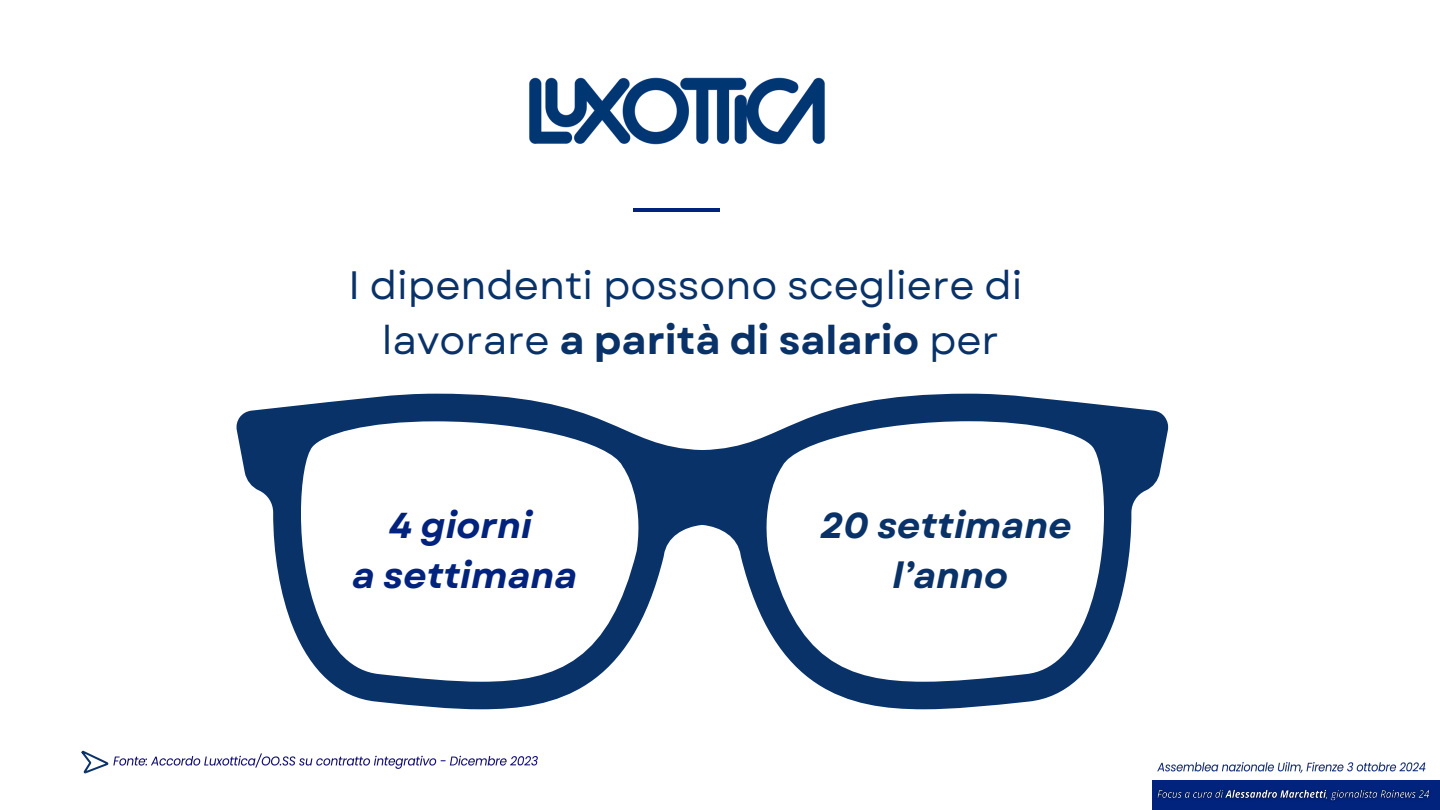
<style>
.page{position:relative;width:1440px;height:810px;background:#fff}
.page>*{position:absolute;margin:0;border:0;box-sizing:border-box;transform-origin:0 0}
.t1{font:39.6px/54.8px "Garet";color:#093269;text-align:center}
.t2{font:italic 700 36px/50.2px "Garet";color:#01237d;text-align:center}
.t3{font:italic 700 36px/50.2px "Garet";color:#093269;text-align:center}
.s1{font-weight:700}
</style>
<div class="page">
<hr style="left:633px;top:208px;width:87px;height:4px;background:#01237d">
<img style="left:529px;top:77px;width:296px;height:68px">
<svg style="left:236px;top:394px;width:933px;height:315px"></svg>
<div style="left:1152px;top:780px;width:288px;height:30px;background:#01237d"></div>
<img style="left:1157px;top:762px;width:269px;height:12px">
<img style="left:1157px;top:789px;width:273px;height:12px">
<svg style="left:81px;top:750px;width:28px;height:24px"></svg>
<img style="left:113px;top:753px;width:425px;height:16px">
<h2 class="t1" style="left:349px;top:258px;width:675px">I dipendenti possono scegliere di lavorare <span class="s1">a parità di salario</span> per</h2>
<p class="t2" style="left:352px;top:500px;width:227px">4 giorni<br>a settimana</p>
<h1 class="t3" style="left:820px;top:500px;width:253px">20 settimane l’anno</h1>
</div>
